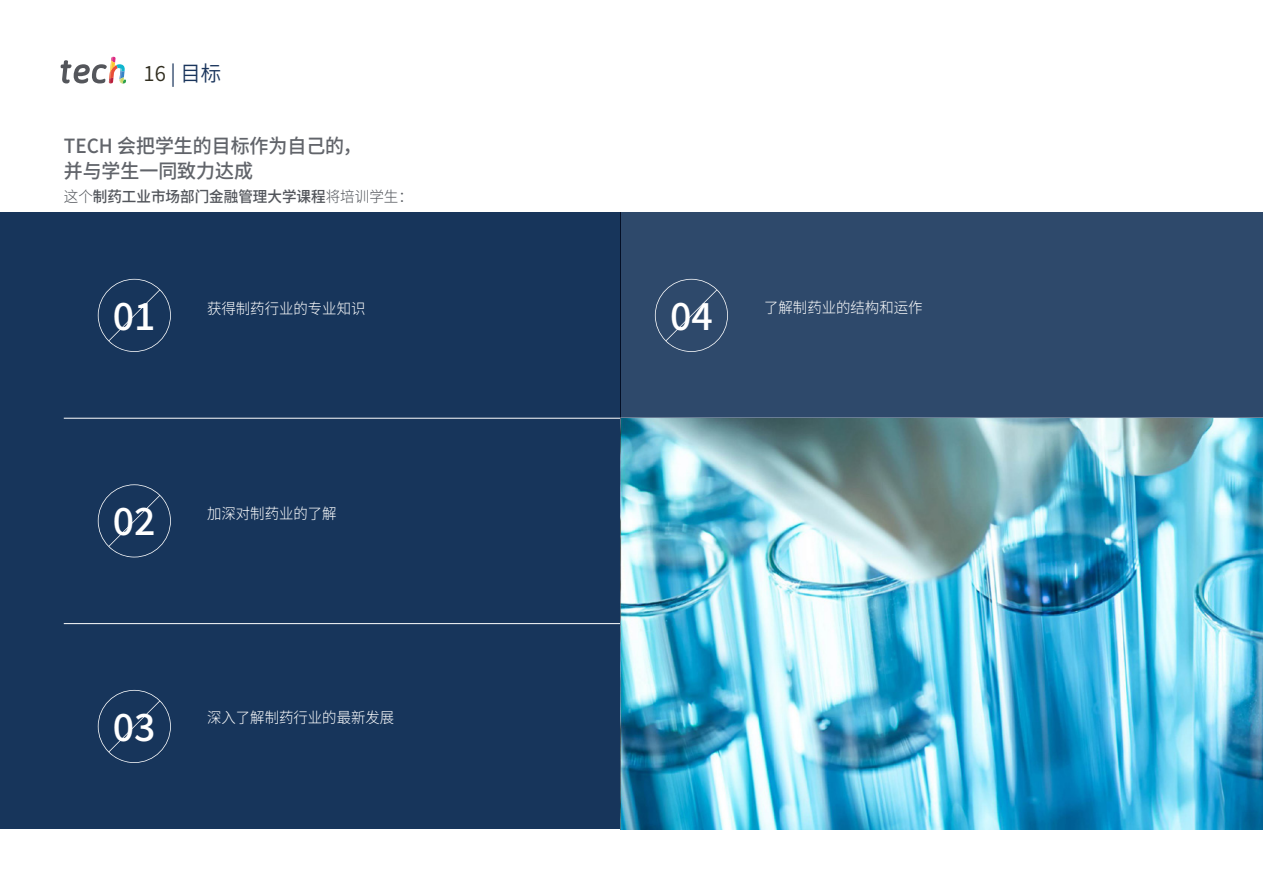
<style>
.page{position:relative;width:1263px;height:893px;background:#fff}
.page>*{position:absolute;margin:0;border:0;box-sizing:border-box;transform-origin:0 0}
.t1{font:500 37.5px "Source Han Sans CN";color:#fff}
.t2{font:21px "Source Han Sans CN";color:#1a355c}
.t3{font:500 19.5px/25.5px "Source Han Sans CN";color:#61646a}
.t4{font:300 15px "Source Han Sans CN";color:#fff;scale:.96 1}
.t5{font:500 15px "Source Han Sans CN";color:#52555b}
.s1{color:#312e20}
.s2{font-weight:300}
</style>
<div class="page">
<svg style="left:61px;top:57px;width:65px;height:27px"></svg>
<div style="left:0;top:213px;width:621px;height:616px;background:#17355b"></div>
<div style="left:621px;top:213px;width:642px;height:616px;background:#2e496b"></div>
<svg style="left:98px;top:279px;width:73px;height:73px"></svg>
<svg style="left:98px;top:484px;width:73px;height:73px"></svg>
<svg style="left:98px;top:690px;width:73px;height:73px"></svg>
<svg style="left:655px;top:279px;width:73px;height:73px"></svg>
<hr style="left:64px;top:418px;width:1199px;height:1px;background:#fff">
<hr style="left:64px;top:623px;width:1199px;height:1px;background:#fff">
<img style="left:621px;top:418px;width:642px;height:411px">
<h2 class="t2" style="left:144px;top:61px;width:79px"><span class="s1">16</span> | 目标</h2>
<h3 class="t3" style="left:64px;top:133px;width:300px">TECH 会把学生的目标作为自己的，并与学生一同致力达成</h3>
<p class="t5" style="left:64px;top:188px;width:351px"><span class="s2">这个</span>制药工业市场部门金融管理大学课程<span class="s2">将培训学生：</span></p>
<h1 class="t1" style="left:113px;top:295px;width:44px">01</h1>
<p class="t4" style="left:207px;top:300px;width:167px">获得制药行业的专业知识</p>
<p class="t4" style="left:764px;top:299px;width:167px">了解制药业的结构和运作</p>
<h1 class="t1" style="left:670px;top:295px;width:44px">04</h1>
<h1 class="t1" style="left:113px;top:500px;width:44px">02</h1>
<p class="t4" style="left:207px;top:505px;width:136px">加深对制药业的了解</p>
<h1 class="t1" style="left:113px;top:706px;width:44px">03</h1>
<p class="t4" style="left:207px;top:709px;width:197px">深入了解制药行业的最新发展</p>
</div>
